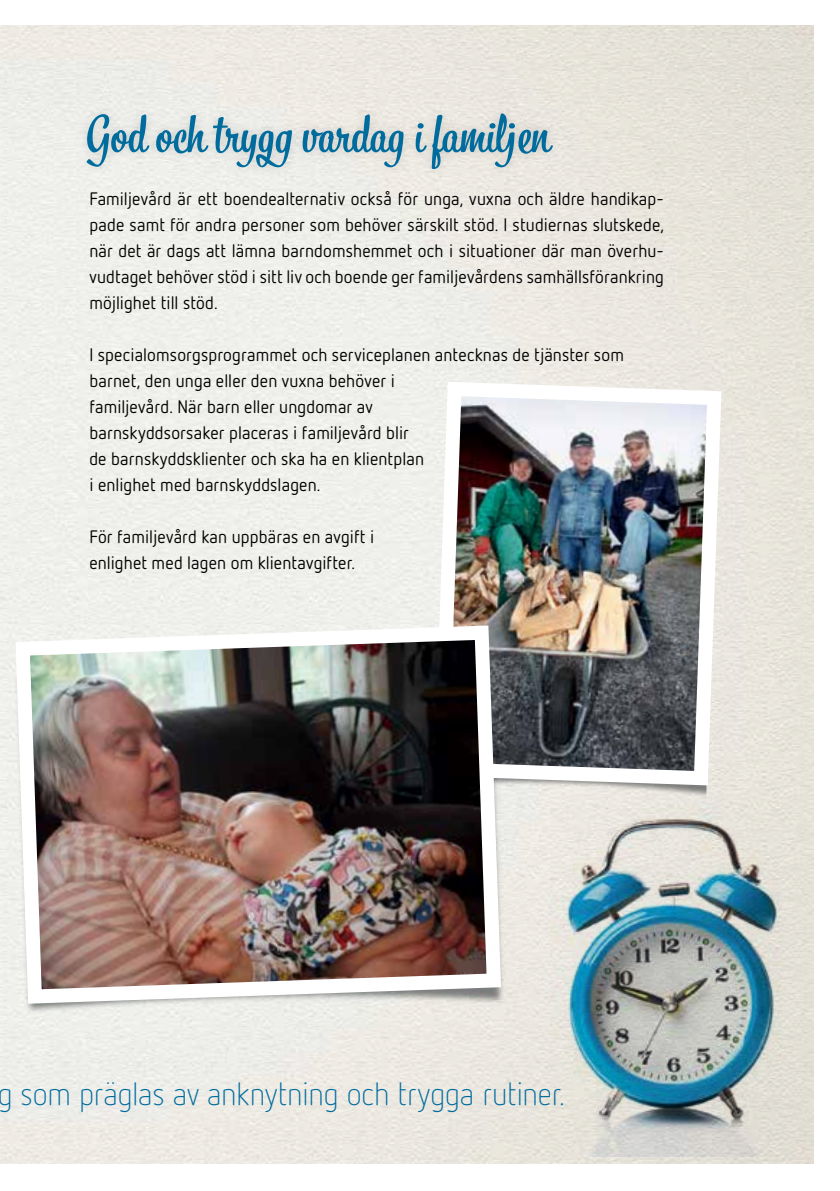
<style>
.page{position:relative;width:840px;height:1191px;background:#fff}
.page>*{position:absolute;margin:0;border:0;box-sizing:border-box;transform-origin:0 0}
.t1{font:52px "Bistro Script";color:#006c9e}
.t2{font:300 32px "Netto OT";letter-spacing:-.005em;color:#006c9e}
.t3{font:18px/26px "Netto OT";letter-spacing:.005em;color:#000}
</style>
<div class="page">
<div style="left:76px;top:103px;width:486px;height:76px;background:#000;opacity:.15"></div>
<img style="left:550px;top:805px;width:234px;height:351px">
<img style="left:423px;top:395px;width:296px;height:406px">
<img style="left:426px;top:374px;width:302px;height:418px">
<img style="left:8px;top:618px;width:500px;height:393px">
<h1 class="t1" style="left:85px;top:101px;width:465px">God och trygg vardag i familjen</h1>
<p class="t3" style="left:89px;top:186px;width:576px;text-align:justify">Familjevård är ett boendealternativ också för unga, vuxna och äldre handikap&shy;pade samt för andra personer som behöver särskilt stöd. I studiernas slutskede, när det är dags att lämna barndomshemmet och i situationer där man överhu&shy;vudtaget behöver stöd i sitt liv och boende ger familjevårdens samhällsförankring möjlighet till stöd.</p>
<p class="t3" style="left:89px;top:342px;width:535px">I specialomsorgsprogrammet och serviceplanen antecknas de tjänster som barnet, den unga eller den vuxna behöver i<br>familjevård. När barn eller ungdomar av<br>barnskyddsorsaker placeras i familjevård blir<br>de barnskyddsklienter och ska ha en klientplan<br>i enlighet med barnskyddslagen.</p>
<p class="t3" style="left:89px;top:524px;width:286px">För familjevård kan uppbäras en avgift i enlighet med lagen om klientavgifter.</p>
<h2 class="t2" style="left:-2px;top:1074px;width:569px">g som präglas av anknytning och trygga rutiner.</h2>
</div>
